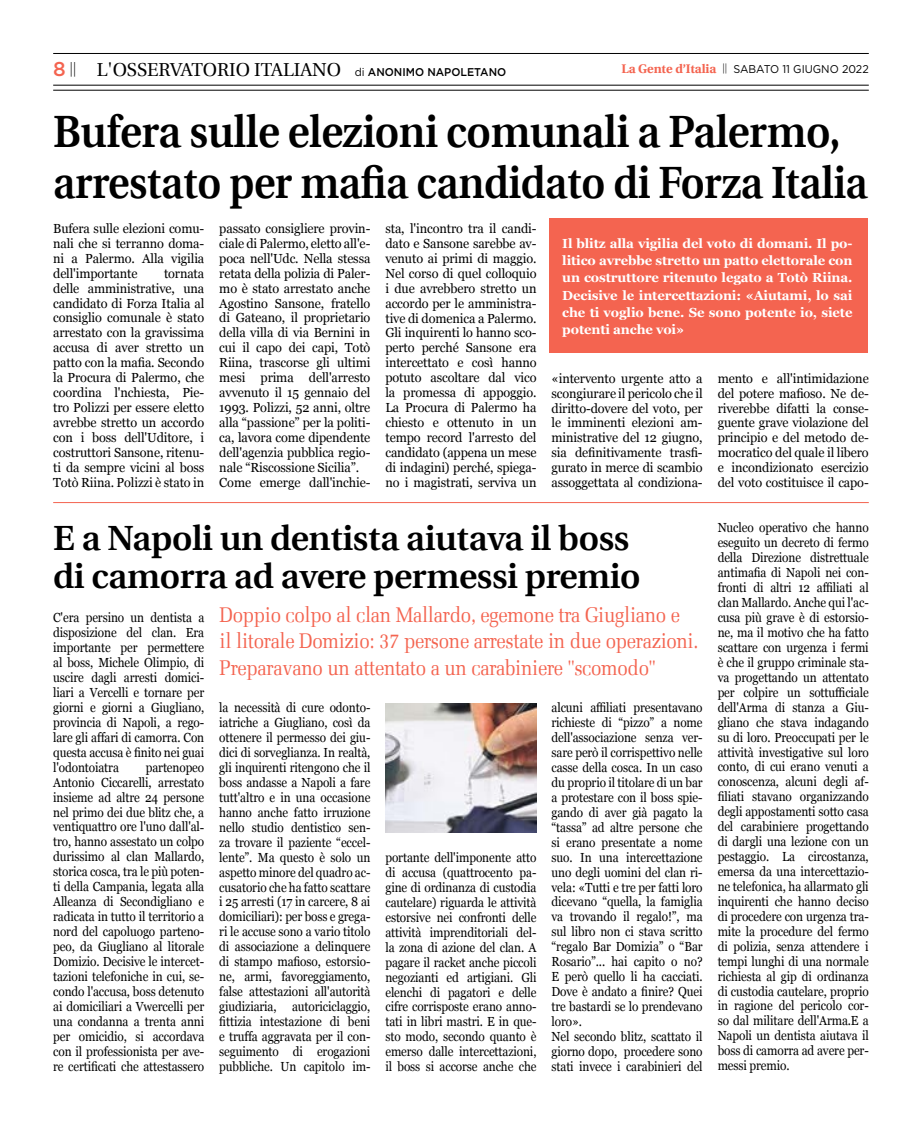
<style>
.page{position:relative;width:922px;height:1125px;background:#fff}
.page>*{position:absolute;margin:0;border:0;box-sizing:border-box;transform-origin:0 0}
.t1{font:600 45.25px/51.2px "Utopia";letter-spacing:-.01em;color:#000;scale:.93 1}
.t2{font:600 35px/38.8px "Utopia";letter-spacing:-.01em;color:#000}
.t3{font:300 21.25px/26.2px "Melior";letter-spacing:-.02em;color:#f46450;scale:.88 1}
.t4{font:18.75px "Utopia";color:#000}
.t5{font:300 14.62px "Myriad Pro";color:#000}
.t6{font:13.12px/14.9px "Georgia";letter-spacing:-.01em;color:#000;text-align:justify;scale:.9 1}
.t7{font:13.12px/15px "Georgia";letter-spacing:-.01em;color:#000;text-align:justify;scale:.96 1}
.t8{font:700 13.12px/17.2px "Georgia";letter-spacing:-.01em;color:#fff;text-align:justify}
.t9{font:11.25px "Gotham";color:#000;scale:.95 1}
.s1{font-family:"Gotham";font-weight:500;font-size:20px;color:#f46450}
.s2{font-family:"Utopia";font-weight:700;font-size:12.5px;color:#f46450}
.s3{font-family:"Gotham";font-size:11.25px}
.s4{font-family:"Gotham";font-weight:500;font-size:11.25px}
</style>
<div class="page">
<hr style="left:53px;top:53px;width:815px;height:1px;background:#000">
<hr style="left:53px;top:90px;width:815px;height:1px;background:#000">
<hr style="left:53px;top:85px;width:815px;height:1px;background:#000">
<div style="left:549px;top:218px;width:318px;height:134px;background:#f46450"></div>
<hr style="left:53px;top:502px;width:815px;height:1px;background:#f46450">
<img style="left:385px;top:703px;width:151px;height:129px">
<p class="t5" style="left:53px;top:59px;width:24px"><span class="s1">8</span> ||</p>
<p class="t9" style="left:621px;top:62px;width:262px"><span class="s2">La Gente d’Italia</span> <sup>||</sup> SABATO 11 GIUGNO 2022</p>
<h1 class="t1" style="left:53px;top:106px;width:877px">Bufera sulle elezioni comunali a Palermo, arrestato per mafia candidato di Forza Italia</h1>
<p class="t8" style="left:562px;top:234px;width:291px">Il blitz alla vigilia del voto di domani. Il po&shy;litico avrebbe stretto un patto elettorale con un costruttore ritenuto legato a Totò Riina.<br>Decisive le intercettazioni: «Aiutami, lo sai che ti voglio bene. Se sono potente io, siete potenti anche voi»</p>
<h3 class="t4" style="left:97px;top:60px;width:411px">L'OSSERVATORIO ITALIANO <span class="s3">di</span> <span class="s4">ANONIMO NAPOLETANO</span></h3>
<p class="t7" style="left:219px;top:220px;width:159px;text-align:left">passato consigliere provin&shy;ciale di Palermo, eletto all'e&shy;poca nell'Udc. Nella stessa retata della polizia di Paler&shy;mo è stato arrestato anche<br>Agostino Sansone, fratello di Gateano, il proprietario della villa di via Bernini in cui il capo dei capi, Totò<br>Riina, trascorse gli ultimi mesi prima dell'arresto avvenuto il 15 gennaio del<br>1993. Polizzi, 52 anni, oltre alla “passione” per la politi&shy;ca, lavora come dipendente dell'agenzia pubblica regio&shy;nale “Riscossione Sicilia”.<br>Come emerge dall'inchie-</p>
<p class="t7" style="left:385px;top:220px;width:159px">sta, l'incontro tra il candi&shy;dato e Sansone sarebbe av&shy;venuto ai primi di maggio.<br>Nel corso di quel colloquio i due avrebbero stretto un accordo per le amministra&shy;tive di domenica a Palermo.<br>Gli inquirenti lo hanno sco&shy;perto perché Sansone era intercettato e così hanno potuto ascoltare dal vico la promessa di appoggio.<br>La Procura di Palermo ha chiesto e ottenuto in un tempo record l'arresto del candidato (appena un mese di indagini) perché, spiega&shy;no i magistrati, serviva un</p>
<p class="t7" style="left:53px;top:220px;width:159px">Bufera sulle elezioni comu&shy;nali che si terranno doma&shy;ni a Palermo. Alla vigilia dell'importante</p>
<p class="t7" style="left:53px;top:265px;width:159px;text-indent:111px">tornata delle amministrative, una candidato di Forza Italia al consiglio comunale è stato arrestato con la gravissima accusa di aver stretto un patto con la mafia. Secondo la Procura di Palermo, che coordina l'nchiesta, Pie&shy;tro Polizzi per essere eletto avrebbe stretto un accordo con i boss dell'Uditore, i costruttori Sansone, ritenu&shy;ti da sempre vicini al boss Totò Riina. Polizzi è stato in</p>
<p class="t7" style="left:551px;top:370px;width:159px">«intervento urgente atto a scongiurare il pericolo che il diritto-dovere del voto, per le imminenti elezioni am&shy;ministrative del 12 giugno, sia definitivamente trasfi&shy;gurato in merce di scambio assoggettata al condiziona-</p>
<p class="t7" style="left:717px;top:370px;width:159px">mento e all'intimidazione del potere mafioso. Ne de&shy;riverebbe difatti la conse&shy;guente grave violazione del principio e del metodo de&shy;mocratico del quale il libero e incondizionato esercizio del voto costituisce il capo-</p>
<h2 class="t2" style="left:53px;top:519px;width:588px">E a Napoli un dentista aiutava il boss di camorra ad avere permessi premio</h2>
<p class="t6" style="left:53px;top:610px;width:169px">C'era persino un dentista a disposizione del clan. Era importante per permettere al boss, Michele Olimpio, di uscire dagli arresti domici&shy;liari a Vercelli e tornare per giorni e giorni a Giugliano, provincia di Napoli, a rego&shy;lare gli affari di camorra. Con questa accusa è finito nei guai l'odontoiatra</p>
<p class="t6" style="left:53px;top:759px;width:169px;text-indent:93px">partenopeo Antonio Ciccarelli, arrestato insieme ad altre 24 persone nel primo dei due blitz che, a ventiquattro ore l'uno dall'al&shy;tro, hanno assestato un colpo durissimo al clan Mallardo, storica cosca, tra le più poten&shy;ti della Campania, legata alla Alleanza di Secondigliano e radicata in tutto il territorio a nord del capoluogo parteno&shy;peo, da Giugliano al litorale Domizio. Decisive le intercet&shy;tazioni telefoniche in cui, se&shy;condo l'accusa, boss detenuto ai domiciliari a Vwercelli per una condanna a trenta anni per omicidio, si accordava con il professionista per ave&shy;re certificati che attestassero</p>
<h3 class="t3" style="left:219px;top:604px;width:545px">Doppio colpo al clan Mallardo, egemone tra Giugliano e<br>il litorale Domizio: 37 persone arrestate in due operazioni.<br>Preparavano un attentato a un carabiniere "scomodo"</h3>
<p class="t6" style="left:219px;top:700px;width:169px">la necessità di cure odonto&shy;iatriche a Giugliano, così da ottenere il permesso dei giu&shy;dici di sorveglianza. In realtà, gli inquirenti ritengono che il boss andasse a Napoli a fare tutt'altro e in una occasione hanno anche fatto irruzione nello studio dentistico sen&shy;za trovare il paziente “eccel&shy;lente”. Ma questo è solo un aspetto minore del quadro ac&shy;cusatorio che ha fatto scattare i 25 arresti (17 in carcere, 8 ai domiciliari): per boss e grega&shy;ri le accuse sono a vario titolo di associazione a delinquere di stampo mafioso, estorsio&shy;ne, armi, favoreggiamento, false attestazioni all'autorità giudiziaria, autoriciclaggio, fittizia intestazione di beni e truffa aggravata per il con&shy;seguimento di erogazioni pubbliche. Un capitolo im-</p>
<p class="t6" style="left:385px;top:850px;width:169px">portante dell'imponente atto di accusa (quattrocento pa&shy;gine di ordinanza di custodia cautelare) riguarda le attività estorsive nei confronti delle attività imprenditoriali del&shy;la zona di azione del clan. A pagare il racket anche piccoli negozianti ed artigiani. Gli elenchi di pagatori e delle cifre corrisposte erano anno&shy;tati in libri mastri. E in que&shy;sto modo, secondo quanto è emerso dalle intercettazioni, il boss si accorse anche che</p>
<p class="t6" style="left:551px;top:700px;width:169px;text-align:left">alcuni affiliati presentavano richieste di “pizzo” a nome dell'associazione senza ver&shy;sare però il corrispettivo nelle casse della cosca. In un caso du proprio il titolare di un bar a protestare con il boss spie&shy;gando di aver già pagato la “tassa” ad altre persone che si erano presentate a nome suo. In una intercettazione uno degli uomini del clan ri&shy;vela: «Tutti e tre per fatti loro dicevano “quella, la famiglia va trovando il regalo!”, ma sul libro non ci stava scritto “regalo Bar Domizia” o “Bar<br>Rosario”... hai capito o no?<br>E però quello li ha cacciati.<br>Dove è andato a finire? Quei tre bastardi se lo prendevano loro».<br>Nel secondo blitz, scattato il giorno dopo, procedere sono stati invece i carabinieri del</p>
<p class="t6" style="left:717px;top:520px;width:169px">Nucleo operativo che hanno eseguito un decreto di fermo della Direzione distrettuale antimafia di Napoli nei con&shy;fronti di altri 12 affiliati al clan Mallardo. Anche qui l'ac&shy;cusa più grave è di estorsio&shy;ne, ma il motivo che ha fatto scattare con urgenza i fermi è che il gruppo criminale sta&shy;va progettando un attentato per colpire un sottufficiale dell'Arma di stanza a Giu&shy;gliano che stava indagando su di loro. Preoccupati per le attività investigative sul loro conto, di cui erano venuti a conoscenza, alcuni degli af&shy;filiati stavano organizzando degli appostamenti sotto casa del carabiniere progettando di dargli una lezione con un pestaggio. La circostanza, emersa da una intercettazio&shy;ne telefonica, ha allarmato gli inquirenti che hanno deciso di procedere con urgenza tra&shy;mite la procedure del fermo di polizia, senza attendere i tempi lunghi di una normale richiesta al gip di ordinanza di custodia cautelare, proprio in ragione del pericolo cor&shy;so dal militare dell'Arma.E a Napoli un dentista aiutava il boss di camorra ad avere per&shy;messi premio.</p>
</div>
